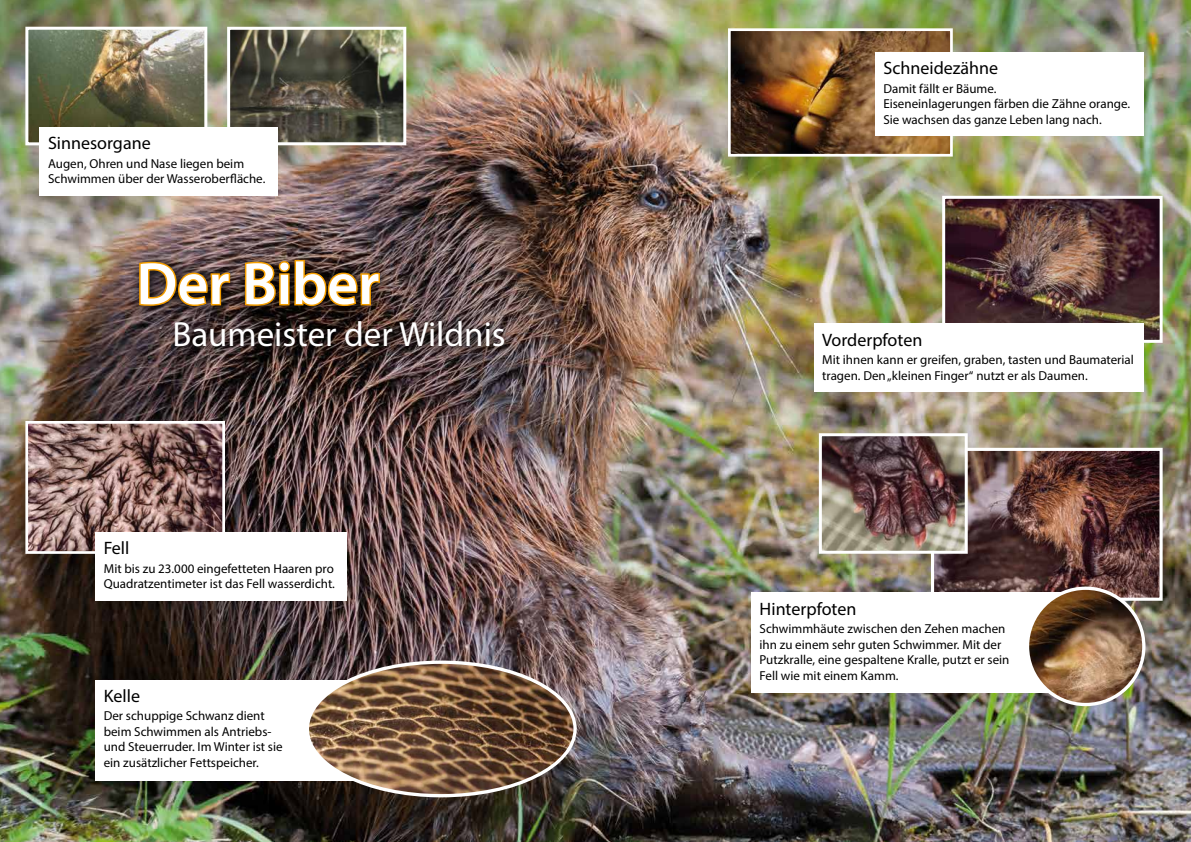
<style>
.page{position:relative;width:1191px;height:842px;background:#fff}
.page>*{position:absolute;margin:0;border:0;box-sizing:border-box;transform-origin:0 0}
.t1{font:600 60px "Myriad Pro";color:#fff}
.t2{font:35px "Myriad Pro";color:#fff}
.t3{font:18px "Myriad Pro";color:#000}
.t4{font:13px/15.6px "Myriad Pro";color:#000}
</style>
<div class="page">
<img style="left:0;top:0;width:1191px;height:842px">
<img style="left:29px;top:425px;width:192px;height:125px">
<div style="left:25px;top:421px;width:200px;height:133px;border:3px solid #fff"></div>
<img style="left:231px;top:31px;width:171px;height:110px">
<div style="left:227px;top:27px;width:179px;height:118px;border:3px solid #fff"></div>
<img style="left:946px;top:200px;width:212px;height:139px">
<div style="left:942px;top:196px;width:220px;height:147px;border:3px solid #fff"></div>
<img style="left:935px;top:452px;width:223px;height:145px">
<div style="left:931px;top:448px;width:231px;height:153px;border:3px solid #fff"></div>
<img style="left:29px;top:31px;width:174px;height:110px">
<div style="left:25px;top:27px;width:182px;height:118px;border:3px solid #fff"></div>
<img style="left:732px;top:32px;width:216px;height:121px">
<div style="left:728px;top:28px;width:224px;height:129px;border:3px solid #fff"></div>
<div style="left:40px;top:127px;width:238px;height:68px;background:#fff"></div>
<div style="left:875px;top:52px;width:268px;height:84px;background:#fff"></div>
<div style="left:813px;top:324px;width:330px;height:68px;background:#fff"></div>
<div style="left:95px;top:532px;width:251px;height:69px;background:#fff"></div>
<svg style="left:129px;top:250px;width:389px;height:110px;background:#4f3e3e"></svg>
<svg style="left:137px;top:260px;width:95px;height:47px;background:#785423"></svg>
<svg style="left:243px;top:258px;width:138px;height:50px;background:#704b15"></svg>
<div style="left:95px;top:680px;width:314px;height:100px;background:#fff"></div>
<img style="left:823px;top:437px;width:140px;height:113px">
<div style="left:819px;top:433px;width:148px;height:121px;border:3px solid #fff"></div>
<div style="left:898px;top:592px;width:162px;height:101px;background:#fff"></div>
<div style="left:751px;top:592px;width:270px;height:101px;background:#fff"></div>
<img style="left:1027px;top:588px;width:116px;height:116px;border-radius:58px">
<div style="left:1025px;top:586px;width:120px;height:120px;border:3px solid #fff;border-radius:50%"></div>
<img style="left:307px;top:662px;width:268px;height:134px">
<h3 class="t3" style="left:48px;top:132px;width:104px">Sinnesorgane</h3>
<p class="t4" style="left:48px;top:155px;width:219px">Augen, Ohren und Nase liegen beim<br>Schwimmen über der Wasseroberfläche.</p>
<h1 class="t1" style="left:136px;top:246px;width:245px">Der Biber</h1>
<h2 class="t2" style="left:172px;top:313px;width:335px">Baumeister der Wildnis</h2>
<h3 class="t3" style="left:104px;top:537px;width:27px">Fell</h3>
<p class="t4" style="left:104px;top:560px;width:233px">Mit bis zu 23.000 eingefetteten Haaren pro<br>Quadratzentimeter ist das Fell wasserdicht.</p>
<h3 class="t3" style="left:104px;top:685px;width:38px">Kelle</h3>
<p class="t4" style="left:104px;top:708px;width:180px">Der schuppige Schwanz dient beim Schwimmen als Antriebs&shy;und Steuerruder. Im Winter ist sie ein zusätzlicher Fettspeicher.</p>
<h3 class="t3" style="left:883px;top:57px;width:116px">Schneidezähne</h3>
<p class="t4" style="left:883px;top:80px;width:248px">Damit fällt er Bäume.<br>Eiseneinlagerungen färben die Zähne orange.<br>Sie wachsen das ganze Leben lang nach.</p>
<h3 class="t3" style="left:822px;top:328px;width:102px">Vorderpfoten</h3>
<p class="t4" style="left:822px;top:352px;width:313px">Mit ihnen kann er greifen, graben, tasten und Baumaterial tragen. Den „kleinen Finger“ nutzt er als Daumen.</p>
<h3 class="t3" style="left:759px;top:597px;width:98px">Hinterpfoten</h3>
<p class="t4" style="left:759px;top:621px;width:251px">Schwimmhäute zwischen den Zehen machen ihn zu einem sehr guten Schwimmer. Mit der Putzkralle, eine gespaltene Kralle, putzt er sein Fell wie mit einem Kamm.</p>
</div>
